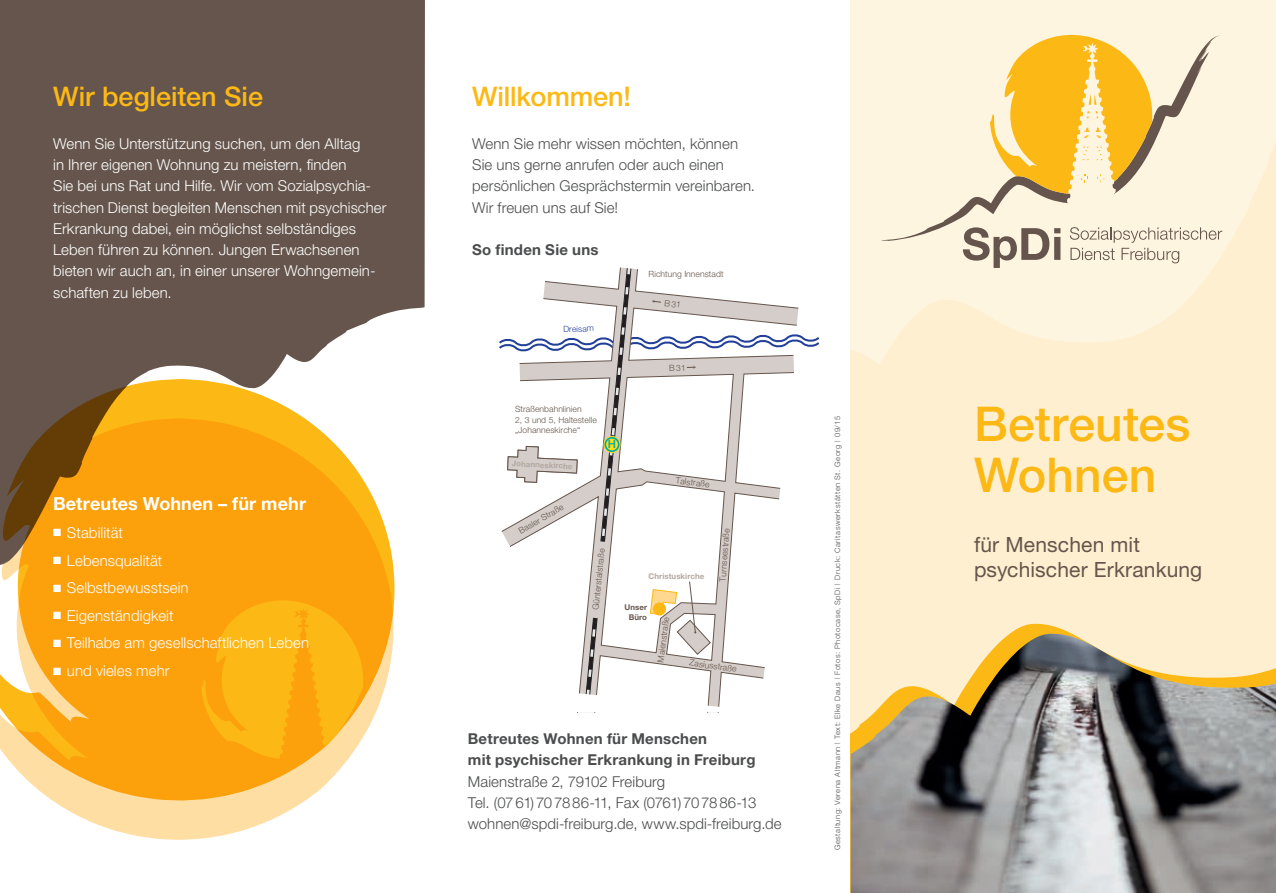
<style>
.page{position:relative;width:1276px;height:893px;background:#fff}
.page>*{position:absolute;margin:0;border:0;box-sizing:border-box;transform-origin:0 0}
.t1{font:500 48px/51px "Helvetica Neue";letter-spacing:.005em;color:#fcb814}
.t2{font:500 27px "Helvetica Neue";color:#fcb814}
.t3{font:21px/25.2px "Helvetica Neue";letter-spacing:.005em;color:#65554c}
.t4{font:700 18px "Helvetica Neue";letter-spacing:.005em;color:#fff}
.t5{font:300 15px/21.3px "Helvetica Neue";letter-spacing:.005em;color:#fff}
.t6{font:300 15px/21.3px "Helvetica Neue";letter-spacing:.005em;color:#4b4c4d}
.t7{font:700 15px/21.3px "Helvetica Neue";letter-spacing:.015em;color:#4b4c4d}
.t8{font:500 11.4px "Helvetica Neue";color:#00aaad}
.t9{font:300 8.55px/10.4px "Helvetica Neue";letter-spacing:.005em;color:#65554c}
.t10{font:300 8.55px "Helvetica Neue";color:#223f99}
.t11{font:700 7.95px "Helvetica Neue";letter-spacing:.005em;color:#b2a8a2}
.t12{font:700 7.95px/9.4px "Helvetica Neue";letter-spacing:.005em;color:#65554c;text-align:center}
.t13{font:300 7.5px "Helvetica Neue";letter-spacing:.08em;color:#4b4c4d}
</style>
<div class="page">
<div style="left:850px;top:0;width:426px;height:893px;background:#fef5e1"></div>
<svg style="left:850px;top:142px;width:426px;height:453px;fill:#feefd0"></svg>
<svg style="left:881px;top:35px;width:341px;height:233px"></svg>
<svg style="left:53px;top:801px;width:252px;height:39px;fill:#ffdea4"></svg>
<div style="left:0;top:0;width:425px;height:379px;background:#65554c"></div>
<svg style="left:0;top:379px;width:395px;height:422px;fill:#fca00c"></svg>
<div style="left:850px;top:595px;width:426px;height:39px;background:#feefd0"></div>
<img style="left:850px;top:634px;width:426px;height:259px">
<svg style="left:201px;top:600px;width:163px;height:159px"></svg>
<svg style="left:499px;top:267px;width:320px;height:440px"></svg>
<h2 class="t2" style="left:53px;top:81px;width:211px">Wir begleiten Sie</h2>
<p class="t5" style="left:53px;top:132px;width:335px">Wenn Sie Unterstützung suchen, um den Alltag<br>in Ihrer eigenen Wohnung zu meistern, finden<br>Sie bei uns Rat und Hilfe. Wir vom Sozialpsychia&shy;trischen Dienst begleiten Menschen mit psychischer Erkrankung dabei, ein möglichst selbständiges Leben führen zu können. Jungen Erwachsenen bieten wir auch an, in einer unserer Wohngemein&shy;schaften zu leben.</p>
<p class="t4" style="left:53px;top:493px;width:254px">Betreutes Wohnen – für mehr</p>
<p class="t5" style="left:53px;top:522px;width:71px">■ Stabilität</p>
<p class="t5" style="left:53px;top:549px;width:111px">■ Lebensqualität</p>
<p class="t5" style="left:53px;top:577px;width:137px">■ Selbstbewusstsein</p>
<p class="t5" style="left:53px;top:604px;width:122px">■ Eigenständigkeit</p>
<p class="t5" style="left:53px;top:632px;width:257px">■ Teilhabe am gesellschaftlichen Leben</p>
<p class="t5" style="left:53px;top:660px;width:118px">■ und vieles mehr</p>
<h2 class="t2" style="left:472px;top:81px;width:160px">Willkommen!</h2>
<p class="t6" style="left:472px;top:132px;width:284px">Wenn Sie mehr wissen möchten, können Sie uns gerne anrufen oder auch einen persönlichen Gesprächstermin vereinbaren.<br>Wir freuen uns auf Sie!</p>
<p class="t7" style="left:472px;top:239px;width:128px">So finden Sie uns</p>
<p class="t10" style="left:563px;top:324px;width:32px;rotate:-2deg">Dreisam</p>
<p class="t9" style="left:648px;top:269px;width:76px">Richtung Innenstadt</p>
<p class="t9" style="left:515px;top:404px;width:83px">Straßenbahnlinien<br>2, 3 und 5, Haltestelle „Johanneskirche“</p>
<p class="t11" style="left:512px;top:458px;width:62px;rotate:3deg">Johanneskirche</p>
<p class="t8" style="left:608px;top:437px;width:10px">H</p>
<p class="t9" style="left:517px;top:527px;width:52px;rotate:-30deg">Basler Straße</p>
<p class="t9" style="left:590px;top:609px;width:63px;rotate:-84deg">Günterstalstraße</p>
<p class="t9" style="left:676px;top:475px;width:36px;rotate:7deg">Talstraße</p>
<p class="t11" style="left:648px;top:571px;width:57px">Christuskirche</p>
<p class="t9" style="left:717px;top:581px;width:55px;rotate:-86deg">Turnseestraße</p>
<p class="t12" style="left:624px;top:603px;width:24px">Unser<br>Büro</p>
<p class="t9" style="left:655px;top:661px;width:47px;rotate:-82deg">Maienstraße</p>
<p class="t9" style="left:690px;top:657px;width:49px;rotate:8deg">Zasiusstraße</p>
<p class="t7" style="left:468px;top:728px;width:289px">Betreutes Wohnen für Menschen<br>mit psychischer Erkrankung in Freiburg</p>
<p class="t6" style="left:468px;top:770px;width:315px">Maienstraße 2, 79102 Freiburg<br>Tel. (0761)707886-11, Fax (0761)707886-13 wohnen@spdi-freiburg.de, www.spdi-freiburg.de</p>
<p class="t13" style="left:833px;top:850px;width:436px;rotate:-90deg">Gestaltung: Verena Altmann | Text: Elke Daus | Fotos: Photocase, SpDi | Druck: Caritaswerkstätten St. Georg | 09/15</p>
<h1 class="t1" style="left:974px;top:398px;width:218px">Betreutes<br>Wohnen</h1>
<h3 class="t3" style="left:974px;top:531px;width:230px">für Menschen mit psychischer Erkrankung</h3>
</div>
